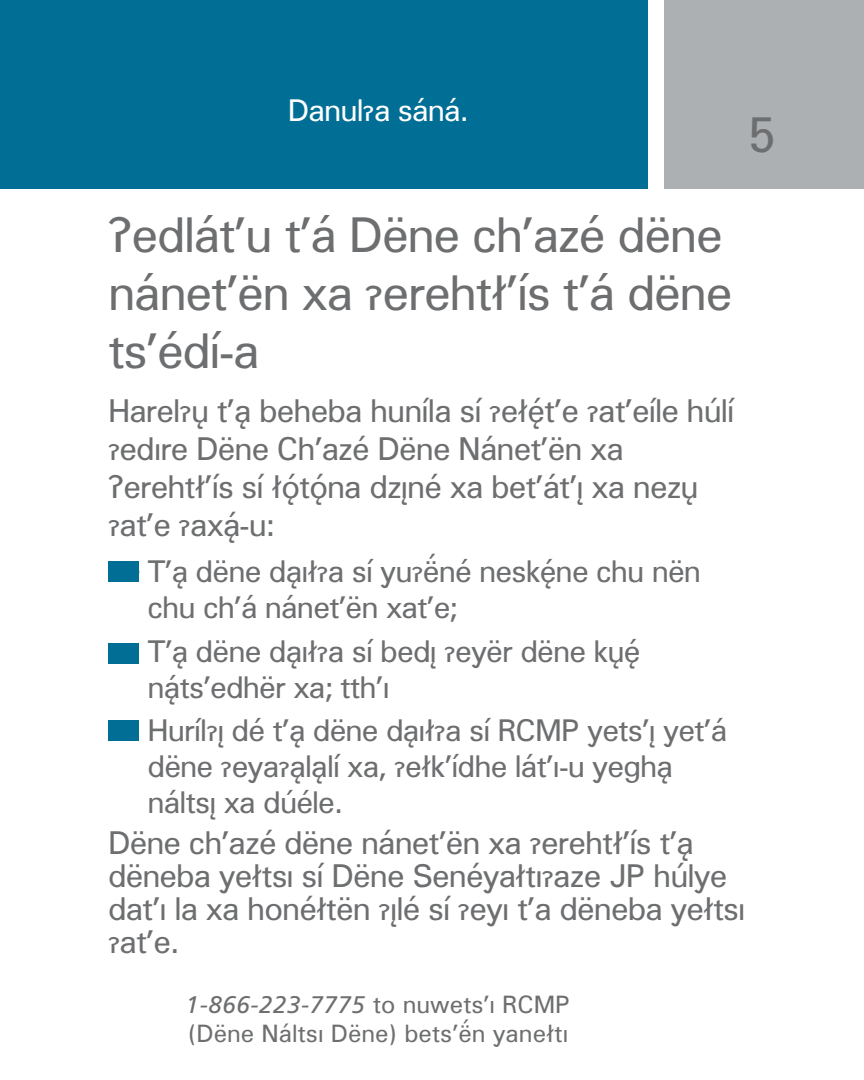
<style>
.page{position:relative;width:864px;height:1080px;background:#fff}
.page>*{position:absolute;margin:0;border:0;box-sizing:border-box;transform-origin:0 0}
.t1{font:48px/57.6px "Win Mac PS Sophia Dene";letter-spacing:-.03em;color:#6d6e70}
.t2{font:31.5px/37.8px "Win Mac PS Sophia Dene";letter-spacing:-.03em;color:#6d6e70}
.t3{font:30px/36px "Win Mac PS Sophia Dene";letter-spacing:-.03em;color:#6d6e70}
.t4{font:30px "Win Mac PS Sophia Dene";letter-spacing:-.03em;color:#fff}
.t5{font:24px "Win Mac PS Sophia Dene";color:#6d6e70}
.t6{font:italic 24px "Frutiger";letter-spacing:.025em;color:#6d6e70}
.s1{font-family:"Win Mac PS Sophia Dene";font-style:normal}
</style>
<div class="page">
<div style="left:664px;top:0;width:200px;height:189px;background:#adb0b2"></div>
<div style="left:0;top:0;width:648px;height:189px;background:#006e95"></div>
<div style="left:108px;top:562px;width:30px;height:20px;background:#006e95"></div>
<div style="left:108px;top:643px;width:30px;height:20px;background:#006e95"></div>
<div style="left:108px;top:721px;width:30px;height:20px;background:#006e95"></div>
<p class="t4" style="left:288px;top:99px;width:182px">Danulæa sáná.</p>
<h1 class="t1" style="left:749px;top:110px;width:28px">5</h1>
<h1 class="t1" style="left:108px;top:211px;width:626px">Æedlát’u t’á Dÿne ch’azé dÿne nánet’ÿn xa æerehtå’ís t’á dÿne ts’édí-a</h1>
<p class="t2" style="left:108px;top:395px;width:628px">Harelæû t’â beheba huníla sí æeåçt’e æat’eíle húlí æedire Dÿne Ch’azé Dÿne Nánet’ÿn xa Æerehtå’ís sí åõtõna dzîné xa bet’át’î xa nezû æat’e æaxã-u:</p>
<p class="t3" style="left:147px;top:556px;width:555px;text-indent:-24px">•• T’â dÿne dâiåæa sí yuæ‡né neskçne chu nÿn chu ch’á nánet’ÿn xat’e;</p>
<p class="t3" style="left:147px;top:636px;width:495px;text-indent:-24px">• T’â dÿne dâiåæa sí bedî æeyÿr dÿne kûç nãts’edhÿr xa; tth’i</p>
<p class="t3" style="left:147px;top:715px;width:581px;text-indent:-24px">• Hurílæî dé t’â dÿne dâiåæa sí RCMP yets’î yet’á dÿne æeyaæâlâlí xa, æeåk’ídhe lát’i-u yeghâ náltsî xa dúéle.</p>
<p class="t2" style="left:108px;top:829px;width:639px;line-height:33px">Dÿne ch’azé dÿne nánet’ÿn xa æerehtå’ís t’â dÿneba yeåtsi sí Dÿne Senéyaåtiæaze JP húlye dat’i la xa honéåtÿn æîlé sí æeyi t’a dÿneba yeåtsi æat’e.</p>
<p class="t6" style="left:186px;top:995px;width:386px">1-866-223-7775 <span class="s1">to nuwets’i RCMP</span></p>
<p class="t5" style="left:188px;top:1025px;width:382px">(Dÿne Náltsi Dÿne) bets’‡n yaneåti</p>
</div>
